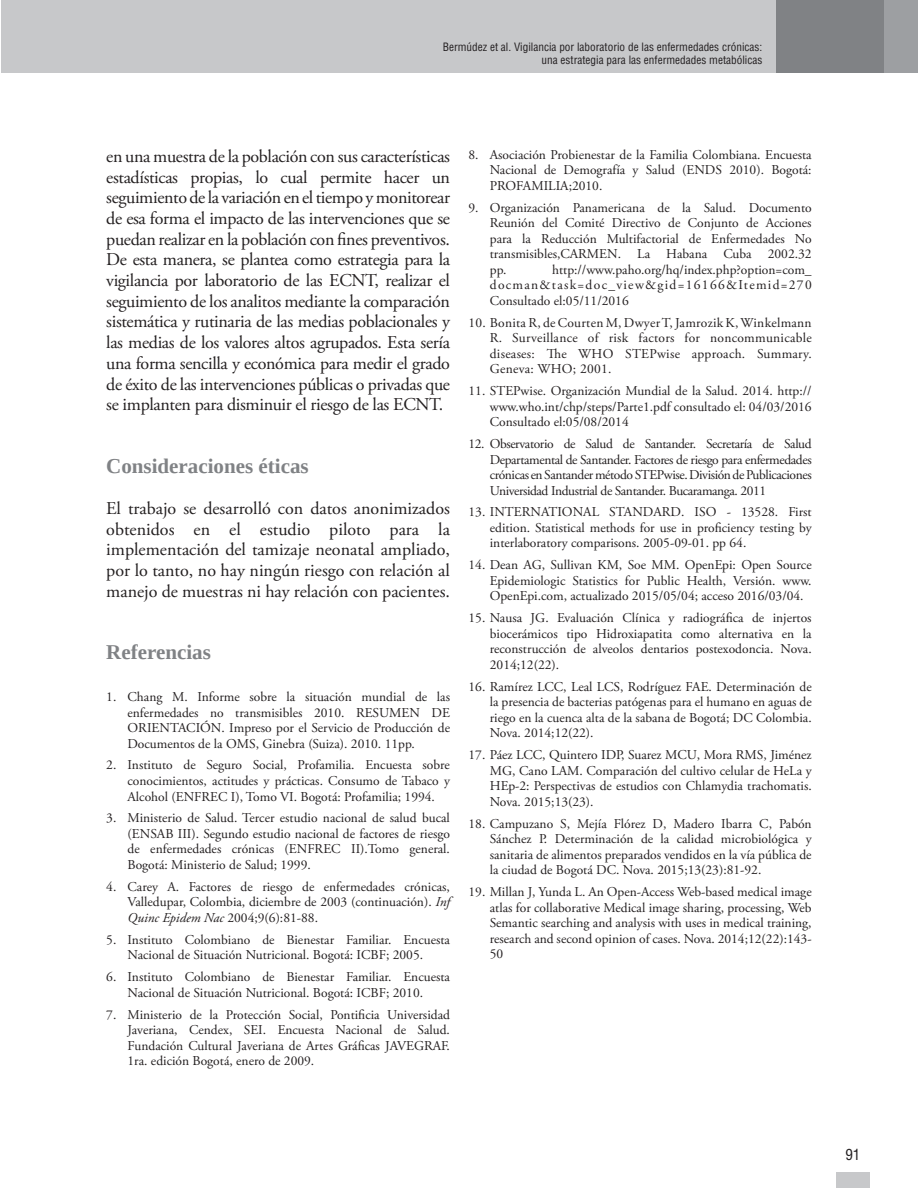
<style>
.page{position:relative;width:918px;height:1188px;background:#fff}
.page>*{position:absolute;margin:0;border:0;box-sizing:border-box;transform-origin:0 0}
.t1{font:700 21px "Liberation Serif";color:#808285}
.t2{font:18px/20.7px "Adobe Garamond Pro";letter-spacing:-.015em;color:#231f20;text-align:justify}
.t3{font:condensed 15px "Helvetica LT Std";color:#231f20}
.t4{font:13.5px/15.5px "Adobe Garamond Pro";color:#231f20;text-align:justify}
.t5{font:condensed 11.25px/12.9px "Helvetica LT Std";color:#231f20;text-align:right}
.s1{font-style:italic}
</style>
<div class="page">
<div style="left:1px;top:0;width:917px;height:73px;background:#c7c8ca"></div>
<div style="left:776px;top:0;width:114px;height:73px;background:#808285"></div>
<div style="left:884px;top:0;width:34px;height:73px;background:#9d9fa2"></div>
<div style="left:836px;top:1172px;width:34px;height:16px;background:#c7c8ca"></div>
<p class="t5" style="left:443px;top:40px;width:321px">Bermúdez et al. Vigilancia por laboratorio de las enfermedades crónicas: una estrategia para las enfermedades metabólicas</p>
<p class="t2" style="left:106px;top:146px;width:345px">en una muestra de la población con sus características estadísticas propias, lo cual permite hacer un seguimiento de la variación en el tiempo y monitorear de esa forma el impacto de las intervenciones que se puedan realizar en la población con fines preventivos.<br>De esta manera, se plantea como estrategia para la vigilancia por laboratorio de las ECNT, realizar el seguimiento de los analitos mediante la comparación sistemática y rutinaria de las medias poblacionales y las medias de los valores altos agrupados. Esta sería una forma sencilla y económica para medir el grado de éxito de las intervenciones públicas o privadas que se implanten para disminuir el riesgo de las ECNT.</p>
<h1 class="t1" style="left:106px;top:452px;width:204px">Consideraciones éticas</h1>
<h2 class="t2" style="left:106px;top:499px;width:345px">El trabajo se desarrolló con datos anonimizados obtenidos en el estudio piloto para la implementación del tamizaje neonatal ampliado, por lo tanto, no hay ningún riesgo con relación al manejo de muestras ni hay relación con pacientes.</h2>
<h1 class="t1" style="left:106px;top:638px;width:106px">Referencias</h1>
<p class="t4" style="left:128px;top:689px;width:324px;text-indent:-21px">1. Chang M. Informe sobre la situación mundial de las enfermedades no transmisibles 2010. RESUMEN DE ORIENTACIÓN. Impreso por el Servicio de Producción de Documentos de la OMS, Ginebra (Suiza). 2010. 11pp.</p>
<p class="t4" style="left:128px;top:758px;width:324px;text-indent:-21px">2. Instituto de Seguro Social, Profamilia. Encuesta sobre conocimientos, actitudes y prácticas. Consumo de Tabaco y Alcohol (ENFREC I), Tomo VI. Bogotá: Profamilia; 1994.</p>
<p class="t4" style="left:128px;top:811px;width:324px;text-indent:-21px">3. Ministerio de Salud. Tercer estudio nacional de salud bucal (ENSAB III). Segundo estudio nacional de factores de riesgo de enfermedades crónicas (ENFREC II).Tomo general.<br>Bogotá: Ministerio de Salud; 1999.</p>
<p class="t4" style="left:128px;top:879px;width:324px;text-indent:-21px">4. Carey A. Factores de riesgo de enfermedades crónicas, Valledupar, Colombia, diciembre de 2003 (continuación). <span class="s1">Inf Quinc Epidem Nac</span> 2004;9(6):81-88.</p>
<p class="t4" style="left:106px;top:932px;width:345px;text-align:center">5. Instituto Colombiano de Bienestar Familiar. Encuesta<br>Nacional de Situación Nutricional. Bogotá: ICBF; 2005.</p>
<p class="t4" style="left:106px;top:970px;width:345px;text-align:center">6. Instituto Colombiano de Bienestar Familiar. Encuesta<br>Nacional de Situación Nutricional. Bogotá: ICBF; 2010.</p>
<p class="t4" style="left:128px;top:1007px;width:324px;text-indent:-21px">7. Ministerio de la Protección Social, Pontificia Universidad Javeriana, Cendex, SEI. Encuesta Nacional de Salud.<br>Fundación Cultural Javeriana de Artes Gráficas JAVEGRAF.<br>1ra. edición Bogotá, enero de 2009.</p>
<p class="t4" style="left:490px;top:147px;width:323px;text-indent:-21px">8. Asociación Probienestar de la Familia Colombiana. Encuesta Nacional de Demografía y Salud (ENDS 2010). Bogotá:<br>PROFAMILIA;2010.</p>
<p class="t4" style="left:490px;top:200px;width:323px;text-indent:-21px">9. Organización Panamericana de la Salud. Documento Reunión del Comité Directivo de Conjunto de Acciones para la Reducción Multifactorial de Enfermedades No transmisibles,CARMEN. La Habana Cuba 2002.32 pp.</p>
<p class="t4" style="left:490px;top:262px;width:323px;text-indent:62px">http://www.paho.org/hq/index.php?option=com_ docman&amp;task=doc_view&amp;gid=16166&amp;Itemid=270<br>Consultado el:05/11/2016</p>
<p class="t4" style="left:490px;top:315px;width:323px;text-indent:-21px">10. Bonita R, de Courten M, Dwyer T, Jamrozik K, Winkelmann R. Surveillance of risk factors for noncommunicable diseases: The WHO STEPwise approach. Summary.<br>Geneva: WHO; 2001.</p>
<p class="t4" style="left:490px;top:383px;width:323px;text-indent:-21px">11. STEPwise. Organización Mundial de la Salud. 2014. http:// www.who.int/chp/steps/Parte1.pdf consultado el: 04/03/2016<br>Consultado el:05/08/2014</p>
<p class="t4" style="left:490px;top:436px;width:323px;text-indent:-21px">12. Observatorio de Salud de Santander. Secretaría de Salud Departamental de Santander. Factores de riesgo para enfermedades crónicas en Santander método STEPwise. División de Publicaciones Universidad Industrial de Santander. Bucaramanga. 2011</p>
<p class="t4" style="left:490px;top:505px;width:323px;text-indent:-21px">13. INTERNATIONAL STANDARD. ISO - 13528. First edition. Statistical methods for use in proficiency testing by interlaboratory comparisons. 2005-09-01. pp 64.</p>
<p class="t4" style="left:490px;top:558px;width:323px;text-indent:-21px">14. Dean AG, Sullivan KM, Soe MM. OpenEpi: Open Source Epidemiologic Statistics for Public Health, Versión. www.<br>OpenEpi.com, actualizado 2015/05/04; acceso 2016/03/04.</p>
<p class="t4" style="left:490px;top:611px;width:323px;text-indent:-21px">15. Nausa JG. Evaluación Clínica y radiográfica de injertos biocerámicos tipo Hidroxiapatita como alternativa en la reconstrucción de alveolos dentarios postexodoncia. Nova.<br>2014;12(22).</p>
<p class="t4" style="left:490px;top:679px;width:323px;text-indent:-21px">16. Ramírez LCC, Leal LCS, Rodríguez FAE. Determinación de la presencia de bacterias patógenas para el humano en aguas de riego en la cuenca alta de la sabana de Bogotá; DC Colombia.<br>Nova. 2014;12(22).</p>
<p class="t4" style="left:490px;top:748px;width:323px;text-indent:-21px">17. Páez LCC, Quintero IDP, Suarez MCU, Mora RMS, Jiménez MG, Cano LAM. Comparación del cultivo celular de HeLa y HEp-2: Perspectivas de estudios con Chlamydia trachomatis.<br>Nova. 2015;13(23).</p>
<p class="t4" style="left:490px;top:816px;width:323px;text-indent:-21px">18. Campuzano S, Mejía Flórez D, Madero Ibarra C, Pabón Sánchez P. Determinación de la calidad microbiológica y sanitaria de alimentos preparados vendidos en la vía pública de la ciudad de Bogotá DC. Nova. 2015;13(23):81-92.</p>
<p class="t4" style="left:490px;top:885px;width:323px;text-indent:-21px">19. Millan J, Yunda L. An Open-Access Web-based medical image atlas for collaborative Medical image sharing, processing, Web Semantic searching and analysis with uses in medical training, research and second opinion of cases. Nova. 2014;12(22):143- 50</p>
<p class="t3" style="left:845px;top:1145px;width:16px">91</p>
</div>
